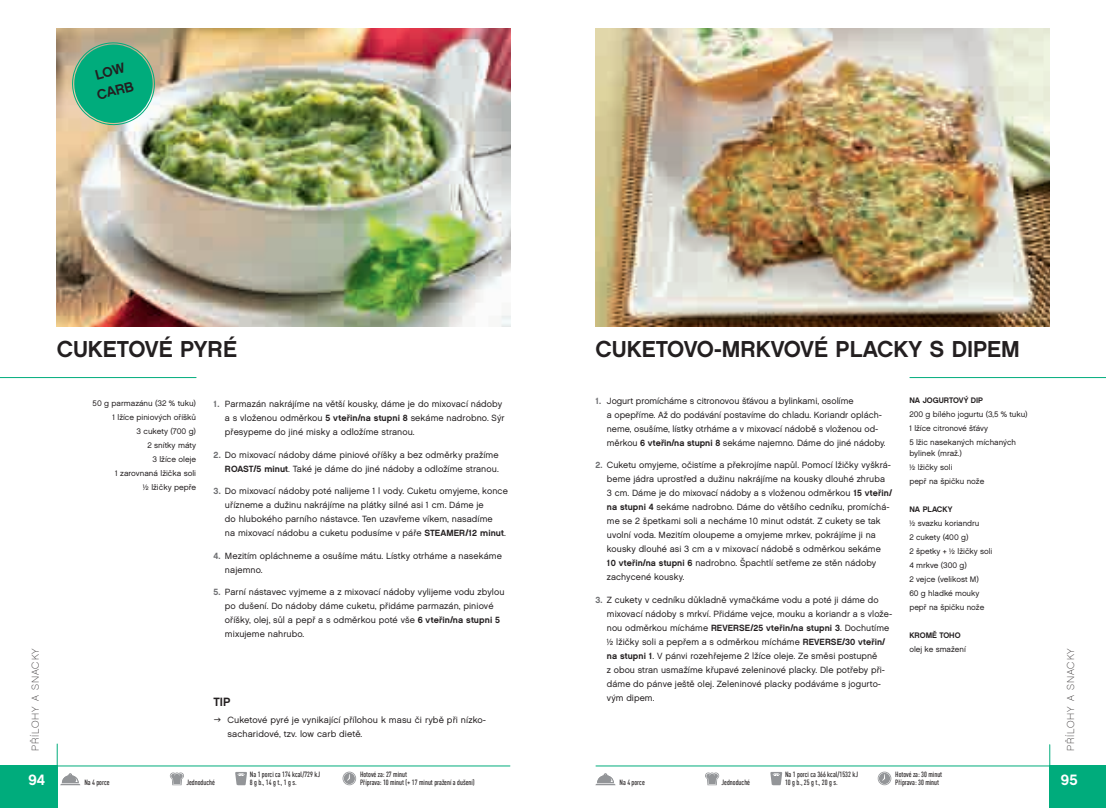
<style>
.page{position:relative;width:1106px;height:808px;background:#fff}
.page>*{position:absolute;margin:0;border:0;box-sizing:border-box;transform-origin:0 0}
.t1{font:23px "Chalet New York Nineteen Sixty";color:#231f20}
.t2{font:15px "Chalet New York Nineteen Sixty";color:#fff}
.t3{font:14px/20px "Chalet New York Nineteen Sixty";color:#231f20}
.t4{font:12px "Chalet New York Nineteen Sixty";color:#231f20}
.t5{font:10px "Chalet Paris Nineteen Eighty";letter-spacing:.1em;color:#231f20}
.t6{font:9px/14px "Chalet London Nineteen Sixty";letter-spacing:.01em;color:#231f20}
.t7{font:8px/14px "Chalet London Nineteen Sixty";color:#231f20}
.t8{font:8px "Chalet New York Nineteen Sixty";color:#231f20}
.t9{font:500 7.5px/8px "MPDIN Pro Cond";color:#231f20}
.s1{font-family:"Chalet New York Nineteen Sixty";color:#6c6d70}
.s2{font-family:"Chalet New York Nineteen Sixty"}
</style>
<div class="page">
<svg style="left:770px;top:772px;width:12px;height:13px"></svg>
<svg style="left:877px;top:772px;width:14px;height:13px"></svg>
<svg style="left:705px;top:772px;width:14px;height:13px"></svg>
<svg style="left:595px;top:773px;width:20px;height:12px"></svg>
<hr style="left:909px;top:377px;width:197px;height:1px;background:#00ac7c">
<div style="left:1049px;top:766px;width:57px;height:42px;background:#00ac7c"></div>
<hr style="left:596px;top:765px;width:510px;height:1px;background:#00ac7c">
<hr style="left:1049px;top:745px;width:1px;height:63px;background:#00ac7c">
<div style="left:0;top:766px;width:58px;height:42px;background:#00ac7c"></div>
<hr style="left:0;top:765px;width:510px;height:1px;background:#00ac7c">
<hr style="left:57px;top:744px;width:1px;height:64px;background:#00ac7c">
<img style="left:57px;top:28px;width:453px;height:298px">
<hr style="left:0;top:377px;width:196px;height:1px;background:#00ac7c">
<svg style="left:235px;top:772px;width:12px;height:13px"></svg>
<svg style="left:342px;top:772px;width:14px;height:13px"></svg>
<svg style="left:170px;top:772px;width:14px;height:13px"></svg>
<svg style="left:60px;top:773px;width:20px;height:12px"></svg>
<svg style="left:68px;top:38px;width:91px;height:91px;background:#52b48d"></svg>
<img style="left:595px;top:28px;width:454px;height:298px">
<h3 class="t3" style="left:89px;top:66px;width:39px;rotate:-15deg">LOW<br>CARB</h3>
<h1 class="t1" style="left:57px;top:335px;width:182px">CUKETOVÉ PYRÉ</h1>
<h1 class="t1" style="left:595px;top:335px;width:426px">CUKETOVO-MRKVOVÉ PLACKY S DIPEM</h1>
<p class="t6" style="left:607px;top:393px;width:280px;text-indent:-11px"><span class="s1">1.</span> Jogurt promícháme s citronovou šťávou a bylinkami, osolíme<br>a opepříme. Až do podávání postavíme do chladu. Koriandr oplách&shy;neme, osušíme, lístky otrháme a v mixovací nádobě s vloženou od&shy;měrkou <span class="s2">6 vteřin/na stupni 8</span> sekáme najemno. Dáme do jiné nádoby.</p>
<p class="t6" style="left:607px;top:458px;width:287px;text-indent:-11px"><span class="s1">2.</span> Cuketu omyjeme, očistíme a překrojíme napůl. Pomocí lžičky vyškrá&shy;beme jádra uprostřed a dužinu nakrájíme na kousky dlouhé zhruba 3 cm. Dáme je do mixovací nádoby a s vloženou odměrkou <span class="s2">15 vteřin/ na stupni 4</span> sekáme nadrobno. Dáme do většího cedníku, promíchá&shy;me se 2 špetkami soli a necháme 10 minut odstát. Z cukety se tak uvolní voda. Mezitím oloupeme a omyjeme mrkev, pokrájíme ji na kousky dlouhé asi 3 cm a v mixovací nádobě s odměrkou sekáme <span class="s2">10 vteřin/na stupni 6</span> nadrobno. Špachtlí setřeme ze stěn nádoby zachycené kousky.</p>
<p class="t6" style="left:607px;top:592px;width:287px;text-indent:-11px"><span class="s1">3.</span> Z cukety v cedníku důkladně vymačkáme vodu a poté ji dáme do mixovací nádoby s mrkví. Přidáme vejce, mouku a koriandr a s vlože&shy;nou odměrkou mícháme <span class="s2">REVERSE/25 vteřin/na stupni 3</span>. Dochutíme ½ lžičky soli a pepřem a s odměrkou mícháme <span class="s2">REVERSE/30 vteřin/ na stupni 1</span>. V pánvi rozehřejeme 2 lžíce oleje. Ze směsi postupně<br>z obou stran usmažíme křupavé zeleninové placky. Dle potřeby při&shy;dáme do pánve ještě olej. Zeleninové placky podáváme s jogurto&shy;vým dipem.</p>
<p class="t8" style="left:909px;top:395px;width:75px">NA JOGURTOVÝ DIP</p>
<p class="t7" style="left:909px;top:407px;width:120px">200 g bílého jogurtu (3,5 % tuku)<br>1 lžíce citronové šťávy<br>5 lžic nasekaných míchaných</p>
<p class="t7" style="left:909px;top:446px;width:76px">bylinek (mraž.)<br>½ lžičky soli<br>pepř na špičku nože</p>
<p class="t8" style="left:909px;top:504px;width:45px">NA PLACKY</p>
<p class="t7" style="left:909px;top:516px;width:85px">½ svazku koriandru<br>2 cukety (400 g)<br>2 špetky + ½ lžičky soli<br>4 mrkve (300 g)<br>2 vejce (velikost M)<br>60 g hladké mouky pepř na špičku nože</p>
<p class="t8" style="left:909px;top:630px;width:53px">KROMĚ TOHO</p>
<p class="t7" style="left:909px;top:642px;width:58px">olej ke smažení</p>
<p class="t7" style="left:93px;top:396px;width:105px;text-align:right">50 g parmazánu (32 % tuku)<br>1 lžíce piniových oříšků<br>3 cukety (700 g)<br>2 snítky máty<br>3 lžíce oleje<br>1 zarovnaná lžička soli<br>½ lžičky pepře</p>
<p class="t6" style="left:225px;top:397px;width:281px;text-indent:-11px"><span class="s1">1.</span> Parmazán nakrájíme na větší kousky, dáme je do mixovací nádoby a s vloženou odměrkou <span class="s2">5 vteřin/na stupni 8</span> sekáme nadrobno. Sýr přesypeme do jiné misky a odložíme stranou.</p>
<p class="t6" style="left:214px;top:447px;width:287px;text-align:right"><span class="s1">2.</span> Do mixovací nádoby dáme piniové oříšky a bez odměrky pražíme<br><span class="s2">ROAST/5 minut</span>. Také je dáme do jiné nádoby a odložíme stranou.</p>
<p class="t6" style="left:225px;top:484px;width:284px;text-indent:-11px"><span class="s1">3.</span> Do mixovací nádoby poté nalijeme 1 l vody. Cuketu omyjeme, konce uřízneme a dužinu nakrájíme na plátky silné asi 1 cm. Dáme je<br>do hlubokého parního nástavce. Ten uzavřeme víkem, nasadíme<br>na mixovací nádobu a cuketu podusíme v páře <span class="s2">STEAMER/12 minut</span>.</p>
<p class="t6" style="left:225px;top:548px;width:278px;text-indent:-11px"><span class="s1">4.</span> Mezitím opláchneme a osušíme mátu. Lístky otrháme a nasekáme najemno.</p>
<p class="t6" style="left:225px;top:585px;width:281px;text-indent:-11px"><span class="s1">5.</span> Parní nástavec vyjmeme a z mixovací nádoby vylijeme vodu zbylou po dušení. Do nádoby dáme cuketu, přidáme parmazán, piniové oříšky, olej, sůl a pepř a s odměrkou poté vše <span class="s2">6 vteřin/na stupni 5 </span>mixujeme nahrubo.</p>
<p class="t5" style="left:30px;top:751px;width:104px;rotate:-90deg">PŘÍLOHY A SNACKY</p>
<p class="t5" style="left:1064px;top:751px;width:104px;rotate:-90deg">PŘÍLOHY A SNACKY</p>
<h3 class="t4" style="left:213px;top:694px;width:18px">TIP</h3>
<p class="t6" style="left:227px;top:712px;width:260px">Cuketové pyré je vynikající přílohou k masu či rybě při nízko&shy;sacharidové, tzv. low carb dietě.</p>
<p class="t9" style="left:84px;top:778px;width:27px">Na 4 porce</p>
<p class="t9" style="left:250px;top:770px;width:72px">Na 1 porci ca 174 kcal/729 kJ<br>8 g b., 14 g t., 1 g s.</p>
<p class="t9" style="left:360px;top:770px;width:48px">Hotové za: 27 minut</p>
<p class="t9" style="left:785px;top:770px;width:74px">Na 1 porci ca 366 kcal/1532 kJ</p>
<p class="t9" style="left:895px;top:770px;width:48px">Hotové za: 30 minut<br>Příprava: 30 minut</p>
<h2 class="t2" style="left:28px;top:770px;width:18px">94</h2>
<h2 class="t2" style="left:1061px;top:770px;width:18px">95</h2>
<p class="t9" style="left:186px;top:778px;width:30px">Jednoduché</p>
<p class="t9" style="left:360px;top:778px;width:116px">Příprava: 10 minut (+ 17 minut pražení a dušení)</p>
<p class="t9" style="left:619px;top:778px;width:27px">Na 4 porce</p>
<p class="t9" style="left:721px;top:778px;width:30px">Jednoduché</p>
<p class="t9" style="left:785px;top:778px;width:54px">10 g b., 25 g t., 20 g s.</p>
</div>
